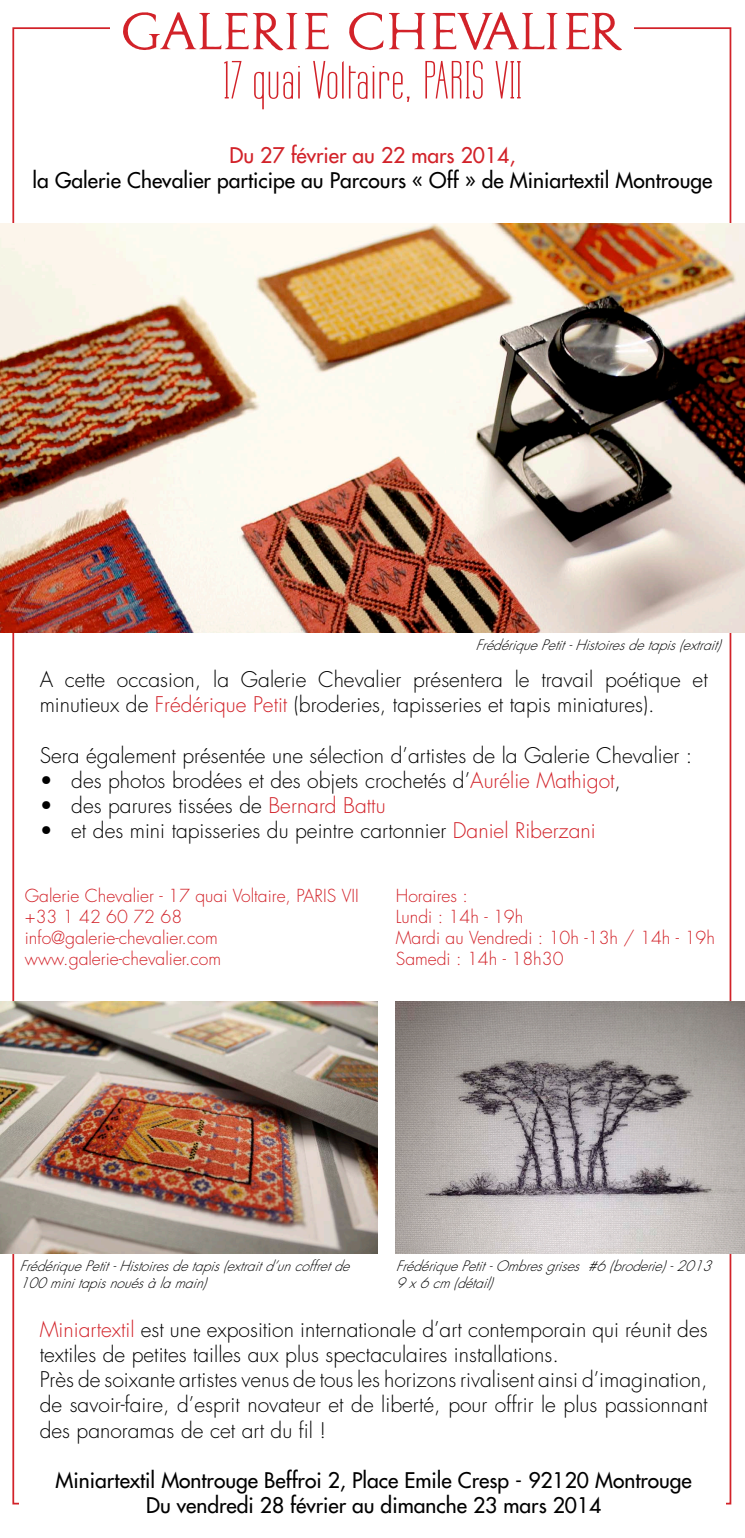
<style>
.page{position:relative;width:745px;height:1538px;background:#fff}
.page>*{position:absolute;margin:0;border:0;box-sizing:border-box;transform-origin:0 0}
.t1{font:300 21px/25.2px "Futura Std";color:#000}
.t2{font:500 21px "Futura Std";color:#000}
.t3{font:500 21px "Futura Std";color:#d22229}
.t4{font:300 17.5px/21px "Futura Std";color:#d22229}
.t5{font:italic 300 14px/16.8px "Futura Std";color:#000}
.s1{color:#d22229}
</style>
<div class="page">
<svg style="left:123px;top:12px;width:174px;height:38px"></svg>
<svg style="left:305px;top:13px;width:23px;height:36px"></svg>
<svg style="left:349px;top:12px;width:76px;height:38px"></svg>
<svg style="left:432px;top:12px;width:125px;height:38px"></svg>
<svg style="left:566px;top:12px;width:55px;height:38px"></svg>
<svg style="left:224px;top:61px;width:296px;height:48px"></svg>
<img style="left:0;top:224px;width:744px;height:409px">
<img style="left:395px;top:1002px;width:349px;height:251px">
<img style="left:0;top:1002px;width:377px;height:251px">
<p class="t3" style="left:229px;top:142px;width:287px">Du 27 février au 22 mars 2014,</p>
<p class="t2" style="left:33px;top:167px;width:680px">la Galerie Chevalier participe au Parcours « Off » de Miniartextil Montrouge</p>
<p class="t5" style="left:475px;top:637px;width:252px">FrédériquePetit-Histoiresdetapis(extrait)</p>
<p class="t1" style="left:40px;top:667px;width:669px">A cette occasion, la Galerie Chevalier présentera le travail poétique et minutieux de <span class="s1">Frédérique Petit</span> (broderies, tapisseries et tapis miniatures).</p>
<p class="t1" style="left:40px;top:743px;width:653px">Sera également présentée une sélection d’artistes de la Galerie Chevalier :</p>
<p class="t1" style="left:40px;top:768px;width:582px">• des photos brodées et des objets crochetés d’<span class="s1">Aurélie Mathigot</span>,</p>
<p class="t1" style="left:40px;top:793px;width:347px">• des parures tissées de <span class="s1">Bernard Battu</span></p>
<p class="t1" style="left:40px;top:819px;width:557px">• et des mini tapisseries du peintre cartonnier <span class="s1">Daniel Riberzani</span></p>
<p class="t4" style="left:25px;top:885px;width:335px">Galerie Chevalier - 17 quai Voltaire, PARIS VII</p>
<p class="t4" style="left:25px;top:906px;width:194px">+33 1 42 60 72 68 info@galerie-chevalier.com</p>
<p class="t4" style="left:25px;top:948px;width:198px">www.galerie-chevalier.com</p>
<p class="t4" style="left:395px;top:885px;width:74px">Horaires :</p>
<p class="t4" style="left:395px;top:906px;width:129px">Lundi : 14h - 19h</p>
<p class="t4" style="left:395px;top:927px;width:320px">Mardi au Vendredi : 10h -13h / 14h - 19h</p>
<p class="t4" style="left:395px;top:948px;width:169px">Samedi : 14h - 18h30</p>
<p class="t5" style="left:19px;top:1258px;width:337px">FrédériquePetit-Histoiresdetapis(extraitd’uncoffretde<br>100minitapisnouésàlamain)</p>
<p class="t5" style="left:395px;top:1258px;width:323px">FrédériquePetit-Ombresgrises #6(broderie)-2013</p>
<p class="t5" style="left:395px;top:1275px;width:104px">9x6cm(détail)</p>
<p class="t1" style="left:40px;top:1317px;width:669px"><span class="s1">Miniartextil</span> est une exposition internationale d’art contemporain qui réunit des textiles de petites tailles aux plus spectaculaires installations.</p>
<p class="t1" style="left:40px;top:1367px;width:669px;text-align:justify">Près de soixante artistes venus de tous les horizons rivalisent ainsi d’imagination, de savoir-faire, d’esprit novateur et de liberté, pour offrir le plus passionnant des panoramas de cet art du fil !</p>
<p class="t2" style="left:56px;top:1467px;width:637px">Miniartextil Montrouge Beffroi 2, Place Emile Cresp - 92120 Montrouge</p>
<p class="t2" style="left:146px;top:1492px;width:456px">Du vendredi 28 février au dimanche 23 mars 2014</p>
</div>
